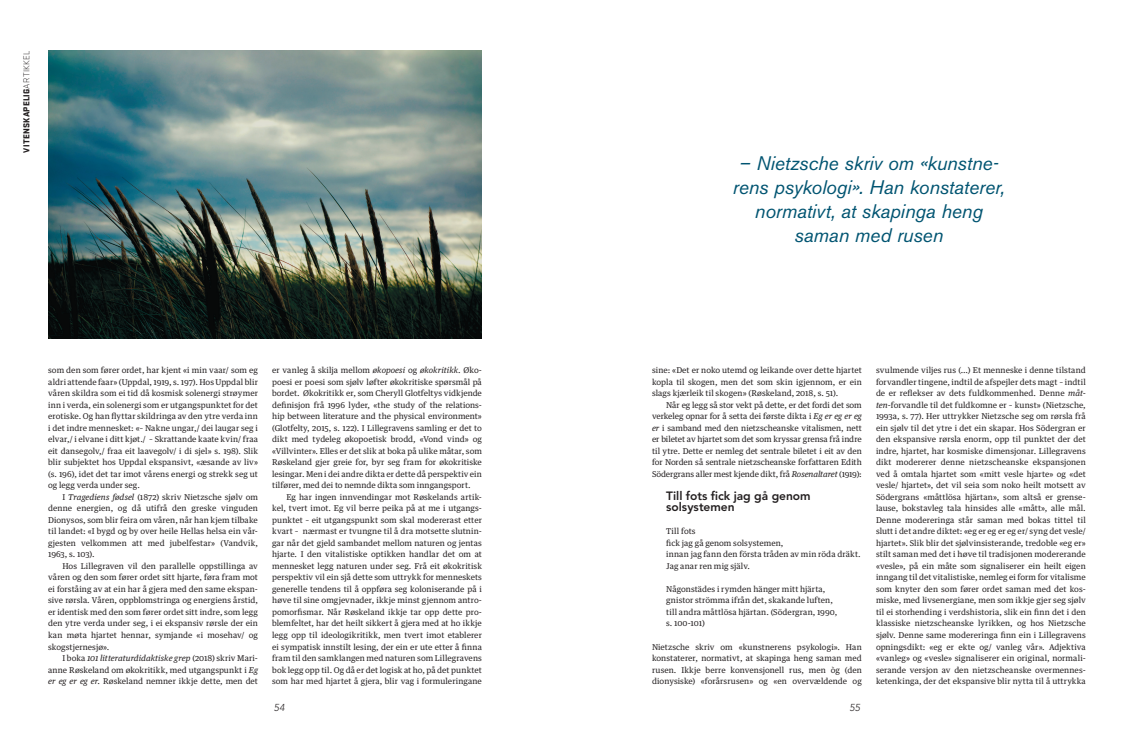
<style>
.page{position:relative;width:1134px;height:738px;background:#fff}
.page>*{position:absolute;margin:0;border:0;box-sizing:border-box;transform-origin:0 0}
.Sitat{font:italic 19.5px/24px "Akzidenz Grotesk BE";letter-spacing:-.005em;color:#005471;text-align:center}
.Brødtekst_innrykk{font:800 12px "Avenir";color:#231f20}
.t1{font:italic 300 10px "Avenir";color:#231f20}
.Brødtekst{font:900 9px "Stratum No 1";letter-spacing:.025em;color:#231f20}
.Brødtekst_innrykk-2{font:8px/11.5px "Guardian Text Egyp";letter-spacing:.005em;color:#231f20;text-align:justify}
.Brødtekst-2{font:8px/11.5px "Guardian Text Egyp";letter-spacing:.005em;color:#231f20;text-align:justify}
.s1{font-weight:300}
.s2{font-style:italic}
</style>
<div class="page">
<img style="left:48px;top:51px;width:434px;height:287px">
<p class="Brødtekst" style="left:22px;top:152px;width:103px;rotate:-90deg">VITENSKAPELIG<span class="s1">ARTIKKEL</span></p>
<p class="Sitat" style="left:733px;top:151px;width:274px">– Nietzsche skriv om «kunstne&shy;rens psykologi». Han konstaterer, normativt, at skapinga heng saman med rusen</p>
<p class="Brødtekst_innrykk-2" style="left:48px;top:363px;width:211px">som den som fører ordet, har kjent «i min vaar/ som eg aldri attende faar» (Uppdal, 1919, s. 197). Hos Uppdal blir våren skildra som ei tid då kosmisk solenergi strøymer inn i verda, ein solenergi som er utgangspunktet for det erotiske. Og han flyttar skildringa av den ytre verda inn i det indre mennesket: «– Nakne ungar,/ dei laugar seg i elvar,/ i elvane i ditt kjøt./ – Skrattande kaate kvin/ fraa eit dansegolv,/ fraa eit laavegolv/ i di sjel» s. 198). Slik blir subjektet hos Uppdal ekspansivt, «æsande av liv» (s. 196), idet det tar imot vårens energi og strekk seg ut og legg verda under seg.</p>
<p class="Brødtekst_innrykk-2" style="left:48px;top:490px;width:211px;text-indent:14px">I <span class="s2">Tragediens fødsel</span> (1872) skriv Nietzsche sjølv om denne energien, og då utifrå den greske vinguden Dionysos, som blir feira om våren, når han kjem tilbake til landet: «I bygd og by over heile Hellas helsa ein vår&shy;gjesten velkommen att med jubelfestar» (Vandvik, 1963, s. 103).</p>
<p class="Brødtekst_innrykk-2" style="left:48px;top:559px;width:211px;text-indent:14px">Hos Lillegraven vil den parallelle oppstillinga av våren og den som fører ordet sitt hjarte, føra fram mot ei forståing av at ein har å gjera med den same ekspan&shy;sive rørsla. Våren, oppblomstringa og energiens årstid, er identisk med den som fører ordet sitt indre, som legg den ytre verda under seg, i ei ekspansiv rørsle der ein kan møta hjartet hennar, symjande «i mosehav/ og skogstjernesjø».</p>
<p class="Brødtekst_innrykk-2" style="left:48px;top:651px;width:211px;text-indent:14px">I boka <span class="s2">101 litteraturdidaktiske grep</span> (2018) skriv Mari&shy;anne Røskeland om økokritikk, med utgangspunkt i <span class="s2">Eg er eg er eg er</span>. Røskeland nemner ikkje dette, men det</p>
<p class="Brødtekst_innrykk-2" style="left:272px;top:363px;width:211px">er vanleg å skilja mellom <span class="s2">økopoesi</span> og <span class="s2">økokritikk</span>. Øko&shy;poesi er poesi som sjølv løfter økokritiske spørsmål på bordet. Økokritikk er, som Cheryll Glotfeltys vidkjende definisjon frå 1996 lyder, «the study of the relations&shy;hip between literature and the physical environment» (Glotfelty, 2015, s. 122). I Lillegravens samling er det to dikt med tydeleg økopoetisk brodd, «Vond vind» og «Villvinter». Elles er det slik at boka på ulike måtar, som Røskeland gjer greie for, byr seg fram for økokritiske lesingar. Men i dei andre dikta er dette då perspektiv ein tilfører, med dei to nemnde dikta som inngangsport.</p>
<p class="Brødtekst_innrykk-2" style="left:272px;top:490px;width:211px;text-indent:14px">Eg har ingen innvendingar mot Røskelands artik&shy;kel, tvert imot. Eg vil berre peika på at me i utgangs&shy;punktet – eit utgangspunkt som skal modererast etter kvart – nærmast er tvungne til å dra motsette slutnin&shy;gar når det gjeld sambandet mellom naturen og jentas hjarte. I den vitalistiske optikken handlar det om at mennesket legg naturen under seg. Frå eit økokritisk perspektiv vil ein sjå dette som uttrykk for menneskets generelle tendens til å oppføra seg koloniserande på i høve til sine omgjevnader, ikkje minst gjennom antro&shy;pomorfismar. Når Røskeland ikkje tar opp dette pro&shy;blemfeltet, har det heilt sikkert å gjera med at ho ikkje legg opp til ideologikritikk, men tvert imot etablerer ei sympatisk innstilt lesing, der ein er ute etter å finna fram til den samklangen med naturen som Lillegravens bok legg opp til. Og då er det logisk at ho, på det punktet som har med hjartet å gjera, blir vag i formuleringane</p>
<p class="Brødtekst_innrykk-2" style="left:652px;top:363px;width:211px">sine: «Det er noko utemd og leikande over dette hjartet kopla til skogen, men det som skin igjennom, er ein slags kjærleik til skogen» (Røskeland, 2018, s. 51).</p>
<p class="Brødtekst_innrykk-2" style="left:652px;top:398px;width:211px;text-indent:14px">Når eg legg så stor vekt på dette, er det fordi det som verkeleg opnar for å setta dei første dikta i <span class="s2">Eg er eg er eg er</span> i samband med den nietzscheanske vitalismen, nett er biletet av hjartet som det som kryssar grensa frå indre til ytre. Dette er nemleg det sentrale biletet i eit av den for Norden så sentrale nietzscheanske forfattaren Edith Södergrans aller mest kjende dikt, frå <span class="s2">Rosenaltaret</span> (1919):</p>
<p class="Brødtekst_innrykk" style="left:666px;top:488px;width:146px">Till fots fick jag gå genom</p>
<p class="Brødtekst_innrykk" style="left:666px;top:499px;width:70px">solsystemen</p>
<p class="Brødtekst_innrykk-2" style="left:666px;top:524px;width:31px">Till fots</p>
<p class="Brødtekst_innrykk-2" style="left:666px;top:536px;width:119px">fick jag gå genom solsystemen,</p>
<p class="Brødtekst_innrykk-2" style="left:666px;top:547px;width:196px">innan jag fann den första tråden av min röda dräkt.</p>
<p class="Brødtekst_innrykk-2" style="left:666px;top:559px;width:85px">Jag anar ren mig själv.</p>
<p class="Brødtekst_innrykk-2" style="left:666px;top:582px;width:161px">Någonstädes i rymden hänger mitt hjärta,</p>
<p class="Brødtekst_innrykk-2" style="left:666px;top:593px;width:168px">gnistor strömma ifrån det, skakande luften,</p>
<p class="Brødtekst_innrykk-2" style="left:666px;top:605px;width:173px">till andra måttlösa hjärtan. (Södergran, 1990,</p>
<p class="Brødtekst_innrykk-2" style="left:666px;top:616px;width:40px">s. 100-101)</p>
<p class="Brødtekst-2" style="left:652px;top:639px;width:211px">Nietzsche skriv om «kunstnerens psykologi». Han konstaterer, normativt, at skapinga heng saman med rusen. Ikkje berre konvensjonell rus, men òg (den dionysiske) «forårsrusen» og «en overvældende og</p>
<p class="t1" style="left:274px;top:701px;width:12px">54</p>
<p class="t1" style="left:849px;top:701px;width:12px">55</p>
<p class="Brødtekst-2" style="left:876px;top:363px;width:211px">svulmende viljes rus (...) Et menneske i denne tilstand forvandler tingene, indtil de afspejler dets magt – indtil de er reflekser av dets fuldkommenhed. Denne <span class="s2">måt&shy;ten</span>-forvandle til det fuldkomne er – kunst» (Nietzsche, 1993a, s. 77). Her uttrykker Nietzsche seg om rørsla frå ein sjølv til det ytre i det ein skapar. Hos Södergran er den ekspansive rørsla enorm, opp til punktet der det indre, hjartet, har kosmiske dimensjonar. Lillegravens dikt modererer denne nietzscheanske ekspansjonen ved å omtala hjartet som «mitt vesle hjarte» og «det vesle/ hjartet», det vil seia som noko heilt motsett av Södergrans «måttlösa hjärtan», som altså er grense&shy;lause, bokstavleg tala hinsides alle «mått», alle mål.<br>Denne modereringa står saman med bokas tittel til slutt i det andre diktet: «eg er eg er eg er/ syng det vesle/ hjartet». Slik blir det sjølvinsisterande, tredoble «eg er» stilt saman med det i høve til tradisjonen modererande «vesle», på ein måte som signaliserer ein heilt eigen inngang til det vitalistiske, nemleg ei form for vitalisme som knyter den som fører ordet saman med det kos&shy;miske, med livsenergiane, men som ikkje gjer seg sjølv til ei storhending i verdshistoria, slik ein finn det i den klassiske nietzscheanske lyrikken, og hos Nietzsche sjølv. Denne same modereringa finn ein i Lillegravens opningsdikt: «eg er ekte og/ vanleg vår». Adjektiva «vanleg» og «vesle» signaliserer ein original, normali&shy;serande versjon av den nietzscheanske overmennes&shy;ketenkinga, der det ekspansive blir nytta til å uttrykka</p>
</div>
